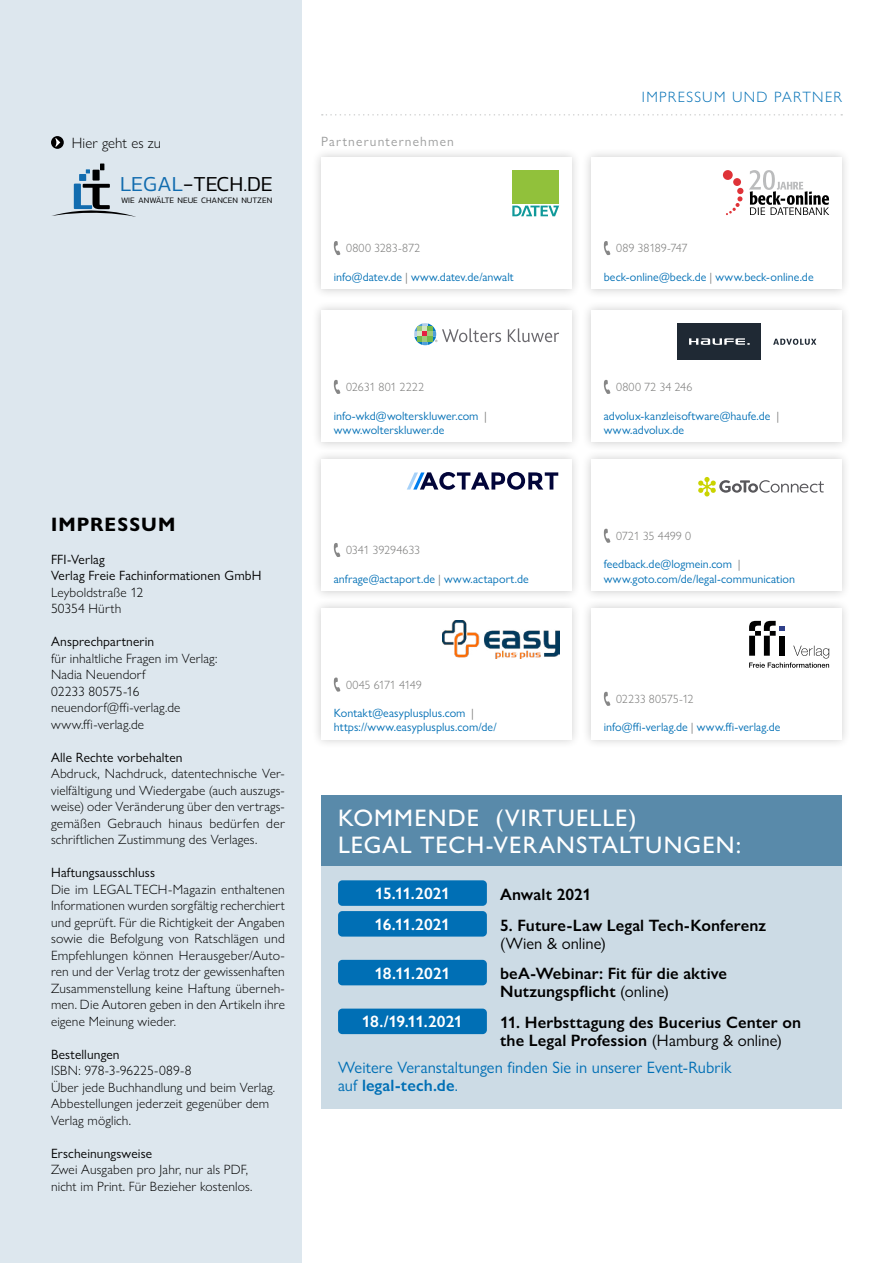
<style>
.page{position:relative;width:893px;height:1263px;background:#fff}
.page>*{position:absolute;margin:0;border:0;box-sizing:border-box;transform-origin:0 0}
.Infokasten_U{font:500 24px/27px "Gill Sans Nova";letter-spacing:.045em;color:#fff}
.t1{font:300 21.6px "Kanit";color:#000}
.Impressum{font:700 19.5px "Gill Sans Nova";letter-spacing:.055em;color:#000}
.Veranstaltung{font:600 16.5px/18px "Gill Sans Nova";letter-spacing:.005em;color:#000}
.Veranstaltung-2{font:16.5px/18px "Gill Sans Nova";color:#006fb5}
.Veranstaltung_Datum{font:600 16.5px "Gill Sans Nova";letter-spacing:-.025em;color:#fff}
._0_HEAD{font:300 15px "Gill Sans Nova";letter-spacing:.09em;color:#006fb5}
.t2{font:300 15px "Gill Sans Nova";letter-spacing:.005em;color:#000}
.Impressum-2{font:300 13.5px/16.5px "Gill Sans Nova";letter-spacing:.01em;color:#000;text-align:justify}
.Impressum-3{font:13.5px "Gill Sans Nova";letter-spacing:.01em;color:#000}
._1_Partnerunternehme{font:13.5px "Gill Sans Nova";letter-spacing:.085em;color:#9c9d9d}
.VK{font:12px/14.2px "Gill Sans Nova";letter-spacing:.005em;color:#006fb5}
.VK-2{font:300 12px "Gill Sans Nova";letter-spacing:-.005em;color:#7b7b7a}
.VK-3{font:300 12px "Gill Sans Nova";letter-spacing:-.025em;color:#7b7b7a}
.VK-4{font:300 12px "Gill Sans Nova";letter-spacing:.015em;color:#7b7b7a}
.t3{font:300 8.4px "Kanit";color:#000}
.s1{color:#116caf}
.s2{color:#7b7b7a}
.s3{font-weight:400}
.s4{font-weight:600}
</style>
<div class="page">
<div style="left:0;top:0;width:302px;height:1263px;background:#dde7ee"></div>
<svg style="left:322px;top:114px;width:520px;height:2px"></svg>
<div style="left:311px;top:148px;width:271px;height:151px;background:#000;opacity:.2"></div>
<div style="left:321px;top:157px;width:251px;height:132px;background:#fff"></div>
<svg style="left:334px;top:241px;width:6px;height:14px"></svg>
<div style="left:581px;top:301px;width:271px;height:151px;background:#000;opacity:.2"></div>
<div style="left:591px;top:310px;width:251px;height:132px;background:#fff"></div>
<svg style="left:604px;top:380px;width:6px;height:14px"></svg>
<div style="left:581px;top:450px;width:271px;height:151px;background:#000;opacity:.2"></div>
<div style="left:591px;top:459px;width:251px;height:132px;background:#fff"></div>
<svg style="left:604px;top:529px;width:6px;height:14px"></svg>
<div style="left:311px;top:598px;width:271px;height:152px;background:#000;opacity:.2"></div>
<div style="left:321px;top:608px;width:251px;height:132px;background:#fff"></div>
<svg style="left:334px;top:677px;width:6px;height:15px"></svg>
<div style="left:311px;top:450px;width:271px;height:151px;background:#000;opacity:.2"></div>
<div style="left:321px;top:459px;width:251px;height:132px;background:#fff"></div>
<svg style="left:334px;top:543px;width:6px;height:14px"></svg>
<div style="left:311px;top:301px;width:271px;height:151px;background:#000;opacity:.2"></div>
<div style="left:321px;top:310px;width:251px;height:132px;background:#fff"></div>
<svg style="left:334px;top:380px;width:6px;height:14px"></svg>
<div style="left:581px;top:598px;width:271px;height:152px;background:#000;opacity:.2"></div>
<div style="left:591px;top:608px;width:251px;height:132px;background:#fff"></div>
<svg style="left:604px;top:692px;width:6px;height:14px"></svg>
<div style="left:581px;top:148px;width:271px;height:151px;background:#000;opacity:.2"></div>
<div style="left:591px;top:157px;width:251px;height:132px;background:#fff"></div>
<svg style="left:604px;top:241px;width:6px;height:14px"></svg>
<svg style="left:749px;top:621px;width:80px;height:47px"></svg>
<svg style="left:512px;top:206px;width:47px;height:10px"></svg>
<div style="left:512px;top:170px;width:47px;height:33px;background:#91c13b"></div>
<div style="left:723px;top:170px;width:10px;height:10px;background:#df3338;border-radius:50%"></div>
<div style="left:733px;top:178px;width:8px;height:8px;background:#df3338;border-radius:50%"></div>
<svg style="left:726px;top:188px;width:17px;height:27px"></svg>
<svg style="left:749px;top:170px;width:80px;height:45px"></svg>
<div style="left:678px;top:323px;width:83px;height:37px;background:#1f2934"></div>
<svg style="left:689px;top:338px;width:61px;height:7px"></svg>
<svg style="left:773px;top:339px;width:43px;height:6px"></svg>
<div style="left:321px;top:866px;width:521px;height:242px;background:#ccdbe5"></div>
<div style="left:338px;top:880px;width:149px;height:26px;background:#006fb5;border-radius:4px"></div>
<div style="left:338px;top:911px;width:149px;height:25px;background:#006fb5;border-radius:4px"></div>
<div style="left:338px;top:960px;width:149px;height:25px;background:#006fb5;border-radius:4px"></div>
<div style="left:338px;top:1008px;width:149px;height:26px;background:#006fb5;border-radius:4px"></div>
<div style="left:321px;top:796px;width:521px;height:70px;background:#598aaa"></div>
<svg style="left:51px;top:136px;width:13px;height:13px"></svg>
<svg style="left:55px;top:138px;width:5px;height:9px"></svg>
<svg style="left:52px;top:164px;width:84px;height:53px"></svg>
<svg style="left:508px;top:328px;width:51px;height:14px"></svg>
<svg style="left:414px;top:323px;width:87px;height:22px"></svg>
<svg style="left:407px;top:472px;width:151px;height:18px"></svg>
<svg style="left:698px;top:477px;width:126px;height:20px"></svg>
<img style="left:443px;top:621px;width:116px;height:38px">
<p class="t2" style="left:72px;top:134px;width:91px">Hier geht es zu</p>
<p class="t1" style="left:120px;top:169px;width:154px"><span class="s1">LEGAL</span>-TECH.DE</p>
<p class="t3" style="left:121px;top:194px;width:153px">WIE ANWÄLTE NEUE CHANCEN NUTZEN</p>
<p class="_1_Partnerunternehme" style="left:321px;top:133px;width:134px">Partnerunternehmen</p>
<p class="VK-2" style="left:346px;top:241px;width:76px">0800 3283-872</p>
<p class="VK" style="left:334px;top:269px;width:182px">info@datev.de <span class="s2">|</span> www.datev.de/anwalt</p>
<p class="_0_HEAD" style="left:642px;top:88px;width:202px">IMPRESSUM UND PARTNER</p>
<p class="VK-2" style="left:616px;top:241px;width:73px">089 38189-747</p>
<p class="VK" style="left:604px;top:269px;width:211px">beck-online@beck.de <span class="s2">|</span> www.beck-online.de</p>
<p class="Impressum" style="left:51px;top:512px;width:126px">IMPRESSUM</p>
<p class="Impressum-3" style="left:51px;top:551px;width:55px">FFI-Verlag</p>
<p class="Impressum-3" style="left:51px;top:567px;width:212px">Verlag Freie Fachinformationen GmbH</p>
<p class="Impressum-2" style="left:51px;top:584px;width:94px">Leyboldstraße 12</p>
<p class="Impressum-2" style="left:51px;top:600px;width:72px">50354 Hürth</p>
<p class="Impressum-3" style="left:51px;top:633px;width:105px">Ansprechpartnerin</p>
<p class="Impressum-2" style="left:51px;top:650px;width:168px">für inhaltliche Fragen im Verlag:</p>
<p class="Impressum-2" style="left:51px;top:666px;width:96px">Nadia Neuendorf</p>
<p class="Impressum-2" style="left:51px;top:683px;width:90px">02233 80575-16</p>
<p class="Impressum-2" style="left:51px;top:699px;width:131px">neuendorf@ffi-verlag.de</p>
<p class="Impressum-2" style="left:51px;top:716px;width:95px">www.ffi-verlag.de</p>
<p class="Impressum-3" style="left:51px;top:749px;width:133px">Alle Rechte vorbehalten</p>
<p class="Impressum-2" style="left:51px;top:765px;width:235px">Abdruck, Nachdruck, datentechnische Ver&shy;vielfältigung und Wiedergabe (auch auszugs&shy;weise) oder Veränderung über den vertrags&shy;gemäßen Gebrauch hinaus bedürfen der schriftlichen Zustimmung des Verlages.</p>
<p class="Impressum-3" style="left:51px;top:864px;width:106px">Haftungsausschluss</p>
<p class="Impressum-2" style="left:51px;top:881px;width:235px">Die im LEGALTECH-Magazin enthaltenen Informationen wurden sorgfältig recherchiert und geprüft. Für die Richtigkeit der Angaben sowie die Befolgung von Ratschlägen und Empfehlungen können Herausgeber/Auto&shy;ren und der Verlag trotz der gewissenhaften Zusammenstellung keine Haftung überneh&shy;men. Die Autoren geben in den Artikeln ihre eigene Meinung wieder.</p>
<p class="Impressum-3" style="left:51px;top:1046px;width:70px">Bestellungen</p>
<p class="Impressum-2" style="left:51px;top:1062px;width:142px">ISBN: 978-3-96225-089-8</p>
<p class="Impressum-2" style="left:51px;top:1079px;width:226px">Über jede Buchhandlung und beim Verlag.</p>
<p class="Impressum-2" style="left:51px;top:1095px;width:220px">Abbestellungen jederzeit gegenüber dem<br>Verlag möglich.</p>
<p class="Impressum-3" style="left:51px;top:1145px;width:103px">Erscheinungsweise</p>
<p class="Impressum-2" style="left:51px;top:1161px;width:203px">Zwei Ausgaben pro Jahr, nur als PDF, nicht im Print. Für Bezieher kostenlos.</p>
<p class="VK-2" style="left:346px;top:380px;width:79px">02631 801 2222</p>
<p class="VK" style="left:334px;top:408px;width:155px">info-wkd@wolterskluwer.com <span class="s2">| </span>www.wolterskluwer.de</p>
<p class="VK-2" style="left:346px;top:543px;width:76px">0341 39294633</p>
<p class="VK" style="left:334px;top:571px;width:197px">anfrage@actaport.de <span class="s2">|</span> www.actaport.de</p>
<p class="VK-3" style="left:346px;top:677px;width:77px">0045 6171 4149</p>
<p class="VK" style="left:334px;top:706px;width:164px">Kontakt@easyplusplus.com <span class="s2">| </span>https://www.easyplusplus.com/de/</p>
<p class="VK-4" style="left:616px;top:380px;width:78px">0800 72 34 246</p>
<p class="VK" style="left:604px;top:408px;width:177px">advolux-kanzleisoftware@haufe.de <span class="s2">| </span>www.advolux.de</p>
<p class="VK-2" style="left:616px;top:528px;width:76px">0721 35 4499 0</p>
<p class="VK" style="left:604px;top:557px;width:193px">feedback.de@logmein.com <span class="s2">| </span>www.goto.com/de/legal-communication</p>
<p class="VK-2" style="left:616px;top:691px;width:79px">02233 80575-12</p>
<p class="VK" style="left:604px;top:720px;width:178px">info@ffi-verlag.de <span class="s2">|</span> www.ffi-verlag.de</p>
<p class="Infokasten_U" style="left:338px;top:804px;width:405px">KOMMENDE (VIRTUELLE)<br>LEGAL TECH-VERANSTALTUNGEN:</p>
<p class="Veranstaltung_Datum" style="left:375px;top:883px;width:77px">15.11.2021</p>
<p class="Veranstaltung" style="left:500px;top:885px;width:93px">Anwalt 2021</p>
<p class="Veranstaltung_Datum" style="left:375px;top:914px;width:77px">16.11.2021</p>
<p class="Veranstaltung" style="left:500px;top:916px;width:267px">5. Future-Law Legal Tech-Konferenz <span class="s3">(Wien &amp; online)</span></p>
<p class="Veranstaltung_Datum" style="left:375px;top:963px;width:77px">18.11.2021</p>
<p class="Veranstaltung" style="left:500px;top:965px;width:228px">beA-Webinar: Fit für die aktive<br>Nutzungspflicht <span class="s3">(online)</span></p>
<p class="Veranstaltung_Datum" style="left:362px;top:1011px;width:102px">18./19.11.2021</p>
<p class="Veranstaltung" style="left:500px;top:1013px;width:303px">11. Herbsttagung des Bucerius Center on the Legal Profession <span class="s3">(Hamburg &amp; online)</span></p>
<p class="Veranstaltung-2" style="left:338px;top:1058px;width:395px">Weitere Veranstaltungen finden Sie in unserer Event-Rubrik auf <span class="s4">legal-tech.de</span>.</p>
</div>
